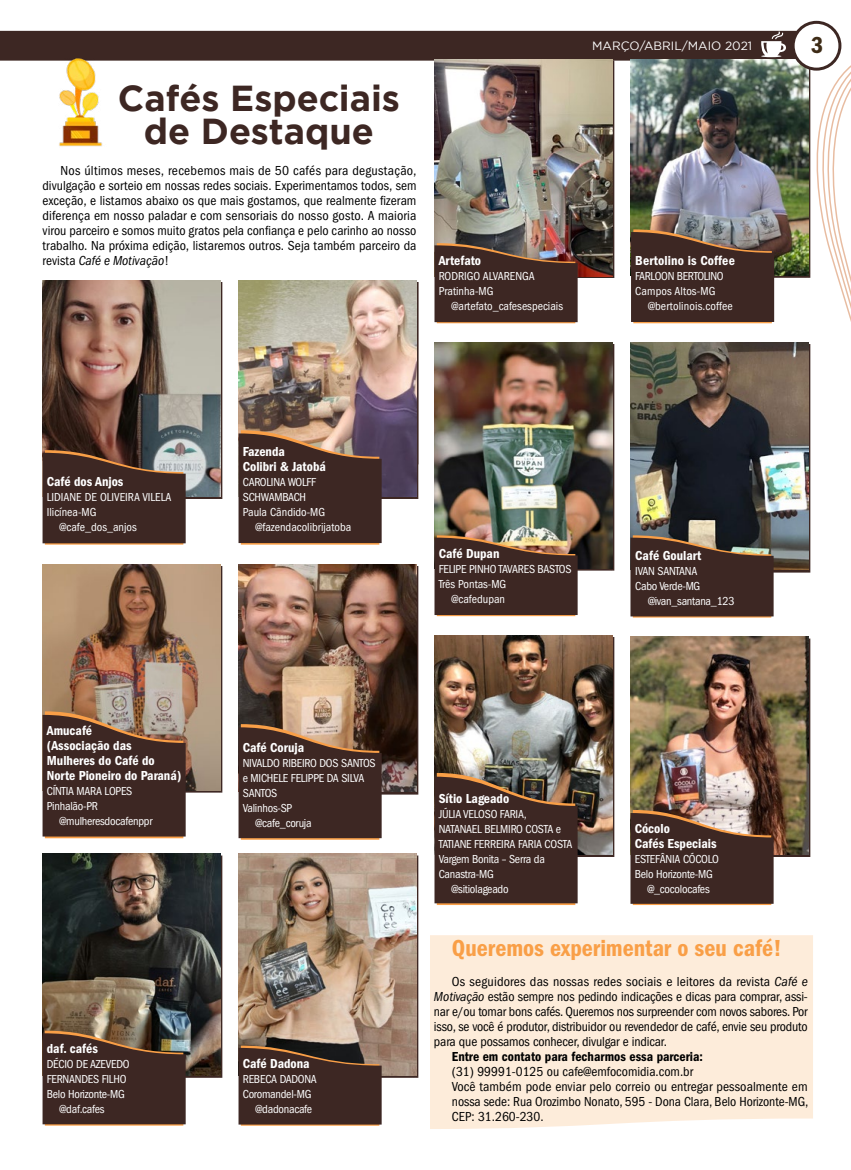
<style>
.page{position:relative;width:851px;height:1170px;background:#fff}
.page>*{position:absolute;margin:0;border:0;box-sizing:border-box;transform-origin:0 0}
.t1{font:700 36px/33px "Gotham";color:#3d2723;text-align:center}
.t2{font:600 condensed 24px "Franklin Gothic";color:#f99f47}
.t3{font:600 condensed 24px "Franklin Gothic";color:#3d2b16}
.t4{font:condensed 13.5px/15px "Franklin Gothic";color:#000;text-align:justify}
.t5{font:600 condensed 13.5px/15px "Franklin Gothic";color:#fff}
.t6{font:600 condensed 13.5px "Franklin Gothic";color:#000}
.t7{font:condensed 12px/15px "Franklin Gothic";letter-spacing:-.02em;color:#fff;text-align:center}
.t8{font:condensed 12px/15px "Franklin Gothic";color:#fff}
.t9{font:condensed 12px "Franklin Gothic";letter-spacing:.01em;color:#fff}
.t10{font:12px "Gotham";color:#fff}
.s1{font-style:italic}
</style>
<div class="page">
<div style="left:430px;top:935px;width:382px;height:193px;background:#fdecda"></div>
<svg style="left:793px;top:22px;width:46px;height:47px"></svg>
<div style="left:791px;top:21px;width:50px;height:50px;border:3px solid #3d2723;border-radius:50%"></div>
<img style="left:43px;top:617px;width:177px;height:173px">
<img style="left:43px;top:853px;width:177px;height:222px">
<img style="left:238px;top:617px;width:178px;height:175px">
<img style="left:434px;top:635px;width:178px;height:219px">
<img style="left:238px;top:853px;width:178px;height:222px">
<img style="left:630px;top:637px;width:178px;height:217px">
<svg style="left:434px;top:772px;width:143px;height:133px;background:#483129"></svg>
<svg style="left:238px;top:1045px;width:143px;height:80px;background:#422c26"></svg>
<svg style="left:630px;top:809px;width:143px;height:96px;background:#523a32"></svg>
<svg style="left:43px;top:1030px;width:143px;height:95px;background:#473129"></svg>
<svg style="left:238px;top:724px;width:143px;height:115px;background:#4c332b"></svg>
<svg style="left:43px;top:711px;width:143px;height:127px;background:#4f372f"></svg>
<img style="left:0;top:31px;width:850px;height:586px">
<img style="left:53px;top:53px;width:55px;height:95px">
<h1 class="t1" style="left:118px;top:81px;width:283px">Cafés Especiais de Destaque</h1>
<p class="t4" style="left:43px;top:163px;width:375px;text-indent:18px">Nos últimos meses, recebemos mais de 50 cafés para degustação, divulgação e sorteio em nossas redes sociais. Experimentamos todos, sem exceção, e listamos abaixo os que mais gostamos, que realmente fizeram diferença em nosso paladar e com sensoriais do nosso gosto. A maioria virou parceiro e somos muito gratos pela confiança e pelo carinho ao nosso trabalho. Na próxima edição, listaremos outros. Seja também parceiro da revista <span class="s1">Café e Motivação</span>!</p>
<p class="t5" style="left:438px;top:253px;width:44px">Artefato</p>
<p class="t8" style="left:438px;top:269px;width:98px">RODRIGO ALVARENGA<br>Pratinha-MG</p>
<p class="t8" style="left:451px;top:299px;width:113px">@artefato_cafesespeciais</p>
<p class="t10" style="left:592px;top:39px;width:161px">MARÇO/ABRIL/MAIO 2021</p>
<h2 class="t3" style="left:811px;top:31px;width:14px">3</h2>
<p class="t5" style="left:635px;top:253px;width:101px">Bertolino is Coffee</p>
<p class="t7" style="left:635px;top:269px;width:90px">FARLOON BERTOLINO</p>
<p class="t9" style="left:635px;top:285px;width:82px">Campos Altos-MG</p>
<p class="t9" style="left:648px;top:300px;width:86px">@bertolinois.coffee</p>
<p class="t5" style="left:47px;top:474px;width:78px">Café dos Anjos</p>
<p class="t8" style="left:47px;top:489px;width:126px">LIDIANE DE OLIVEIRA VILELA</p>
<p class="t8" style="left:47px;top:504px;width:51px">Ilicínea-MG</p>
<p class="t8" style="left:60px;top:519px;width:79px">@cafe_dos_anjos</p>
<p class="t5" style="left:47px;top:723px;width:136px">Amucafé<br>(Associação das<br>Mulheres do Café do<br>Norte Pioneiro do Paraná)</p>
<p class="t7" style="left:47px;top:783px;width:87px;text-align:left">CÍNTIA MARA LOPES<br>Pinhalão-PR</p>
<p class="t7" style="left:60px;top:813px;width:94px">@mulheresdocafenppr</p>
<p class="t5" style="left:47px;top:1041px;width:53px">daf. cafés</p>
<p class="t7" style="left:47px;top:1056px;width:84px">DÉCIO DE AZEVEDO</p>
<p class="t7" style="left:47px;top:1071px;width:81px">FERNANDES FILHO</p>
<p class="t7" style="left:47px;top:1086px;width:80px">Belo Horizonte-MG</p>
<p class="t7" style="left:60px;top:1101px;width:47px">@daf.cafes</p>
<p class="t5" style="left:243px;top:444px;width:85px">Fazenda<br>Colibri &amp; Jatobá</p>
<p class="t7" style="left:243px;top:474px;width:75px">CAROLINA WOLFF</p>
<p class="t7" style="left:243px;top:489px;width:65px">SCHWAMBACH</p>
<p class="t8" style="left:243px;top:504px;width:84px">Paula Cândido-MG</p>
<p class="t8" style="left:255px;top:519px;width:97px">@fazendacolibrijatoba</p>
<p class="t5" style="left:243px;top:739px;width:63px">Café Coruja</p>
<p class="t7" style="left:243px;top:755px;width:134px">NIVALDO RIBEIRO DOS SANTOS</p>
<p class="t7" style="left:243px;top:770px;width:123px">e MICHELE FELIPPE DA SILVA</p>
<p class="t7" style="left:243px;top:785px;width:36px">SANTOS</p>
<p class="t7" style="left:243px;top:800px;width:51px">Valinhos-SP</p>
<p class="t7" style="left:255px;top:815px;width:58px">@cafe_coruja</p>
<p class="t5" style="left:243px;top:1056px;width:68px">Café Dadona</p>
<p class="t7" style="left:243px;top:1071px;width:76px">REBECA DADONA</p>
<p class="t7" style="left:243px;top:1086px;width:70px">Coromandel-MG</p>
<p class="t7" style="left:255px;top:1101px;width:58px">@dadonacafe</p>
<p class="t5" style="left:438px;top:546px;width:62px">Café Dupan</p>
<p class="t7" style="left:438px;top:561px;width:134px">FELIPE PINHO TAVARES BASTOS</p>
<p class="t8" style="left:438px;top:576px;width:69px">Três Pontas-MG</p>
<p class="t8" style="left:451px;top:591px;width:55px">@cafedupan</p>
<p class="t5" style="left:635px;top:547px;width:68px">Café Goulart</p>
<p class="t7" style="left:635px;top:563px;width:63px">IVAN SANTANA</p>
<p class="t7" style="left:635px;top:578px;width:67px">Cabo Verde-MG</p>
<p class="t7" style="left:648px;top:593px;width:88px">@ivan_santana_123</p>
<p class="t5" style="left:438px;top:790px;width:72px">Sítio Lageado</p>
<p class="t7" style="left:438px;top:806px;width:89px">JÚLIA VELOSO FARIA,</p>
<p class="t7" style="left:438px;top:821px;width:124px">NATANAEL BELMIRO COSTA e</p>
<p class="t7" style="left:438px;top:836px;width:135px">TATIANE FERREIRA FARIA COSTA</p>
<p class="t7" style="left:438px;top:851px;width:108px">Vargem Bonita – Serra da</p>
<p class="t7" style="left:438px;top:866px;width:57px">Canastra-MG</p>
<p class="t7" style="left:451px;top:881px;width:59px">@sitiolageado</p>
<p class="t5" style="left:634px;top:820px;width:83px">Cócolo<br>Cafés Especiais</p>
<p class="t7" style="left:634px;top:851px;width:86px">ESTEFÂNIA CÓCOLO<br>Belo Horizonte-MG @_cocolocafes</p>
<h2 class="t2" style="left:452px;top:933px;width:331px">Queremos experimentar o seu café!</h2>
<p class="t4" style="left:434px;top:973px;width:375px;text-indent:18px">Os seguidores das nossas redes sociais e leitores da revista <span class="s1">Café e Motivação</span> estão sempre nos pedindo indicações e dicas para comprar, assi&shy;nar e/ou tomar bons cafés. Queremos nos surpreender com novos sabores. Por isso, se você é produtor, distribuidor ou revendedor de café, envie seu produto para que possamos conhecer, divulgar e indicar.</p>
<p class="t6" style="left:452px;top:1048px;width:252px">Entre em contato para fecharmos essa parceria:</p>
<p class="t4" style="left:452px;top:1063px;width:358px;text-align:left">(31) 99991-0125 ou cafe@emfocomidia.com.br<br>Você também pode enviar pelo correio ou entregar pessoalmente em nossa sede: Rua Orozimbo Nonato, 595 - Dona Clara, Belo Horizonte-MG, CEP: 31.260-230.</p>
</div>
